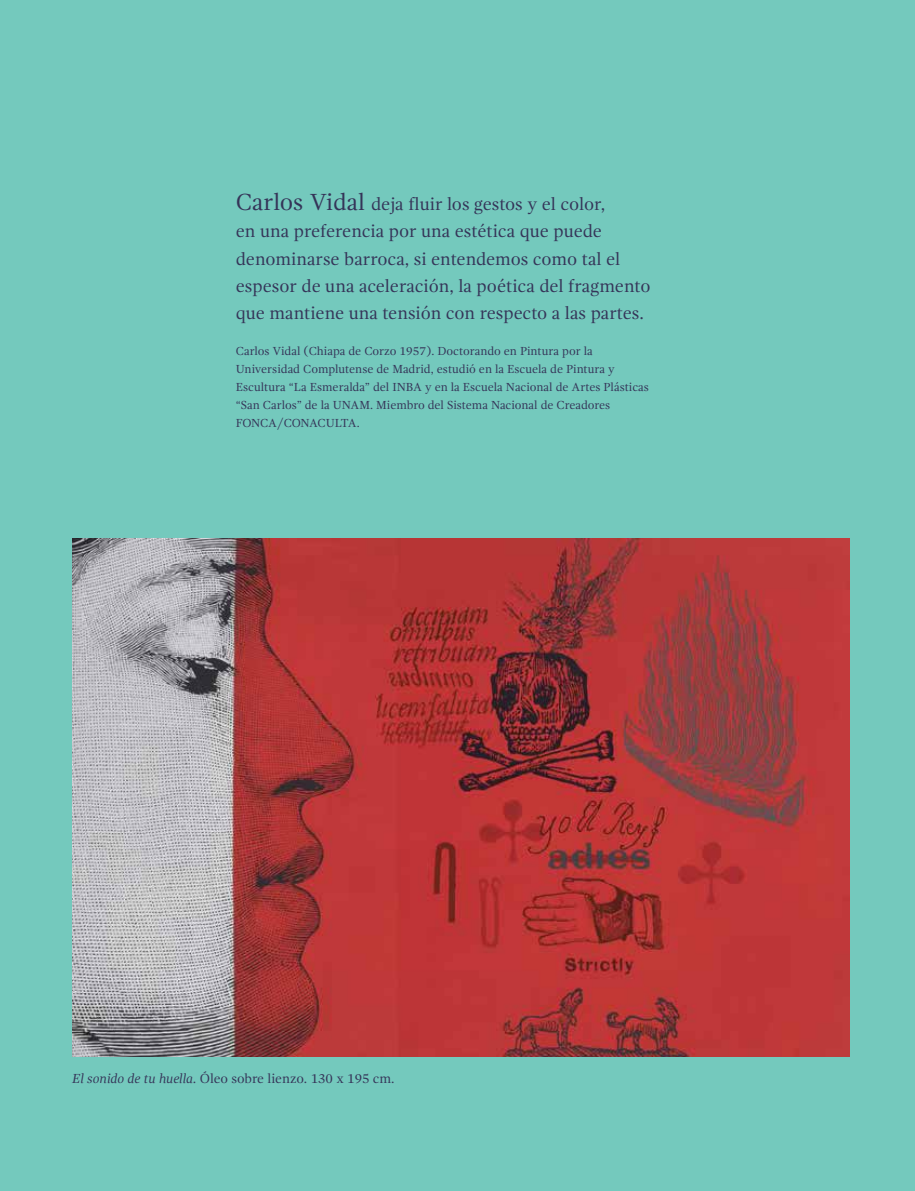
<style>
.page{position:relative;width:915px;height:1191px;background:#fff}
.page>*{position:absolute;margin:0;border:0;box-sizing:border-box;transform-origin:0 0}
.t1{font:18px/27px "Gandhi Serif";color:#353458}
.t2{font:13.5px "Gandhi Serif";color:#353458}
.t3{font:12px/18px "Gandhi Serif";color:#353458}
.s1{font-size:24px}
.s2{font-style:italic}
</style>
<div class="page">
<div style="left:0;top:0;width:914px;height:1191px;background:#74c9bd"></div>
<img style="left:72px;top:538px;width:776px;height:518px">
<p class="t1" style="left:236px;top:191px;width:416px"><span class="s1">Carlos Vidal</span> deja fluir los gestos y el color,<br>en una preferencia por una estética que puede denominarse barroca, si entendemos como tal el espesor de una aceleración, la poética del fragmento que mantiene una tensión con respecto a las partes.</p>
<p class="t3" style="left:236px;top:341px;width:414px">Carlos Vidal (Chiapa de Corzo 1957). Doctorando en Pintura por la Universidad Complutense de Madrid, estudió en la Escuela de Pintura y Escultura “La Esmeralda” del INBA y en la Escuela Nacional de Artes Plásticas “San Carlos” de la UNAM. Miembro del Sistema Nacional de Creadores FONCA/CONACULTA.</p>
<p class="t2" style="left:72px;top:1071px;width:324px"><span class="s2">El sonido de tu huella.</span> Óleo sobre lienzo. 130 x 195 cm.</p>
</div>
